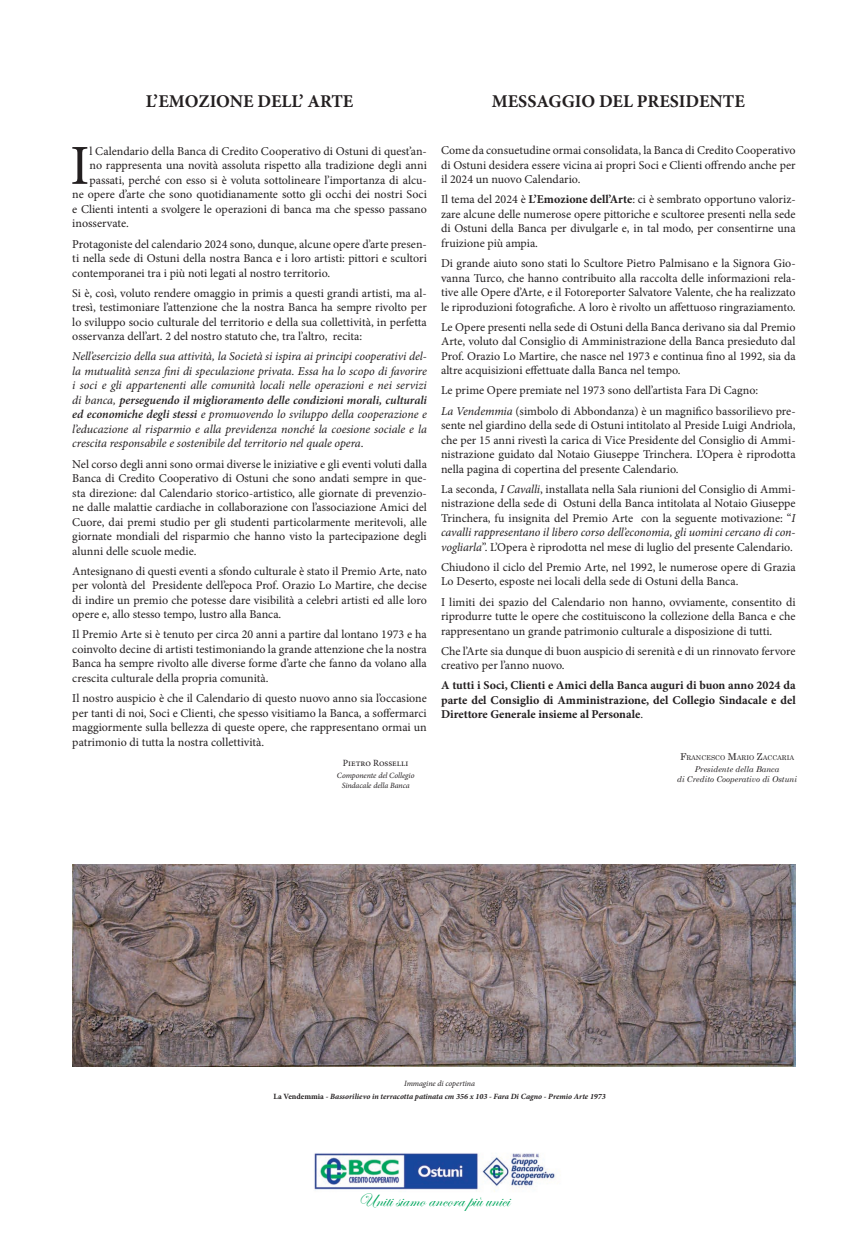
<style>
.page{position:relative;width:868px;height:1242px;background:#fff}
.page>*{position:absolute;margin:0;border:0;box-sizing:border-box;transform-origin:0 0}
.t1{font:56.6px "Minion Pro";color:#231f20}
.t2{font:19px "Edwardian Script ITC";color:#00a65d}
.t3{font:700 18px "Minion Pro";color:#231f20}
.t4{font:12px/14.5px "Minion Pro";color:#231f20;text-align:justify}
.t5{font:italic 12px/14.5px "Minion Pro";letter-spacing:-.005em;color:#231f20;text-align:justify}
.t6{font:700 12px/14.5px "Minion Pro";color:#231f20;text-align:justify}
.t7{font:9.5px "Minion Pro";color:#231f20}
.t8{font:italic 700 8px "Minion Pro";color:#231f20}
.t9{font:italic 8px "Minion Pro";letter-spacing:-.005em;color:#231f20}
.t10{font:italic 8px "Century Schoolbook";color:#231f20}
.t11{font:6.7px "Century Schoolbook";color:#231f20}
.s1{font-weight:600}
.s2{font-style:normal}
.s3{font-weight:700}
.s4{font-style:italic}
.s5{font-weight:400}
.s6{font-size:9.5px}
</style>
<div class="page">
<img style="left:314px;top:1153px;width:242px;height:39px">
<img style="left:72px;top:865px;width:723px;height:201px">
<p class="t3" style="left:146px;top:88px;width:209px">L’EMOZIONE DELL’ ARTE</p>
<p class="t1" style="left:70px;top:128px;width:21px">I</p>
<p class="t4" style="left:89px;top:144px;width:339px">l Calendario della Banca di Credito Cooperativo di Ostuni di quest’an-</p>
<p class="t4" style="left:89px;top:158px;width:339px">no rappresenta una novità assoluta rispetto alla tradizione degli anni</p>
<p class="t4" style="left:89px;top:173px;width:339px">passati, perché con esso si è voluta sottolineare l’importanza di alcu-</p>
<p class="t4" style="left:72px;top:187px;width:356px">ne opere d’arte che sono quotidianamente sotto gli occhi dei nostri Soci</p>
<p class="t4" style="left:72px;top:202px;width:356px">e Clienti intenti a svolgere le operazioni di banca ma che spesso passano</p>
<p class="t4" style="left:72px;top:216px;width:58px">inosservate.</p>
<p class="t4" style="left:72px;top:236px;width:356px">Protagoniste del calendario 2024 sono, dunque, alcune opere d’arte presen&shy;ti nella sede di Ostuni della nostra Banca e i loro artisti: pittori e scultori contemporanei tra i più noti legati al nostro territorio.</p>
<p class="t4" style="left:72px;top:286px;width:356px">Si è, così, voluto rendere omaggio in primis a questi grandi artisti, ma al&shy;tresì, testimoniare l’attenzione che la nostra Banca ha sempre rivolto per lo sviluppo socio culturale del territorio e della sua collettività, in perfetta osservanza dell’art. 2 del nostro statuto che, tra l’altro, recita:</p>
<p class="t5" style="left:72px;top:349px;width:356px">Nell’esercizio della sua attività, la Società si ispira ai principi cooperativi del&shy;la mutualità senza fini di speculazione privata. Essa ha lo scopo di favorire i soci e gli appartenenti alle comunità locali nelle operazioni e nei servizi di banca, <span class="s1">perseguendo il miglioramento delle condizioni morali, culturali ed economiche degli stessi</span> e promuovendo lo sviluppo della cooperazione e l’educazione al risparmio e alla previdenza nonché la coesione sociale e la crescita responsabile e sostenibile del territorio nel quale opera<span class="s2">.</span></p>
<p class="t4" style="left:72px;top:456px;width:356px">Nel corso degli anni sono ormai diverse le iniziative e gli eventi voluti dalla Banca di Credito Cooperativo di Ostuni che sono andati sempre in que&shy;sta direzione: dal Calendario storico-artistico, alle giornate di prevenzio&shy;ne dalle malattie cardiache in collaborazione con l’associazione Amici del Cuore, dai premi studio per gli studenti particolarmente meritevoli, alle giornate mondiali del risparmio che hanno visto la partecipazione degli alunni delle scuole medie.</p>
<p class="t4" style="left:72px;top:564px;width:356px">Antesignano di questi eventi a sfondo culturale è stato il Premio Arte, nato per volontà del Presidente dell’epoca Prof. Orazio Lo Martire, che decise di indire un premio che potesse dare visibilità a celebri artisti ed alle loro opere e, allo stesso tempo, lustro alla Banca.</p>
<p class="t4" style="left:72px;top:627px;width:356px">Il Premio Arte si è tenuto per circa 20 anni a partire dal lontano 1973 e ha coinvolto decine di artisti testimoniando la grande attenzione che la nostra Banca ha sempre rivolto alle diverse forme d’arte che fanno da volano alla crescita culturale della propria comunità.</p>
<p class="t4" style="left:72px;top:691px;width:356px">Il nostro auspicio è che il Calendario di questo nuovo anno sia l’occasione per tanti di noi, Soci e Clienti, che spesso visitiamo la Banca, a soffermarci maggiormente sulla bellezza di queste opere, che rappresentano ormai un patrimonio di tutta la nostra collettività.</p>
<p class="t7" style="left:343px;top:756px;width:67px">Pietro Rosselli</p>
<p class="t9" style="left:337px;top:770px;width:79px">Componente del Collegio</p>
<p class="t9" style="left:341px;top:780px;width:69px">Sindacale della Banca</p>
<p class="t3" style="left:491px;top:88px;width:254px">MESSAGGIO DEL PRESIDENTE</p>
<p class="t4" style="left:441px;top:143px;width:356px">Come da consuetudine ormai consolidata, la Banca di Credito Cooperativo di Ostuni desidera essere vicina ai propri Soci e Clienti offrendo anche per il 2024 un nuovo Calendario.</p>
<p class="t4" style="left:441px;top:192px;width:356px">Il tema del 2024 è <span class="s3">L’Emozione dell’Arte</span>: ci è sembrato opportuno valoriz&shy;zare alcune delle numerose opere pittoriche e scultoree presenti nella sede di Ostuni della Banca per divulgarle e, in tal modo, per consentirne una fruizione più ampia.</p>
<p class="t4" style="left:441px;top:256px;width:356px">Di grande aiuto sono stati lo Scultore Pietro Palmisano e la Signora Gio&shy;vanna Turco, che hanno contribuito alla raccolta delle informazioni rela&shy;tive alle Opere d’Arte, e il Fotoreporter Salvatore Valente, che ha realizzato le riproduzioni fotografiche. A loro è rivolto un affettuoso ringraziamento.</p>
<p class="t4" style="left:441px;top:320px;width:356px">Le Opere presenti nella sede di Ostuni della Banca derivano sia dal Premio Arte, voluto dal Consiglio di Amministrazione della Banca presieduto dal Prof. Orazio Lo Martire, che nasce nel 1973 e continua fino al 1992, sia da altre acquisizioni effettuate dalla Banca nel tempo.</p>
<p class="t4" style="left:441px;top:383px;width:318px">Le prime Opere premiate nel 1973 sono dell’artista Fara Di Cagno:</p>
<p class="t4" style="left:441px;top:403px;width:356px"><span class="s4">La Vendemmia</span> (simbolo di Abbondanza) è un magnifico bassorilievo pre&shy;sente nel giardino della sede di Ostuni intitolato al Preside Luigi Andriola, che per 15 anni rivestì la carica di Vice Presidente del Consiglio di Ammi&shy;nistrazione guidato dal Notaio Giuseppe Trinchera. L’Opera è riprodotta nella pagina di copertina del presente Calendario.</p>
<p class="t4" style="left:441px;top:482px;width:356px">La seconda, <span class="s4">I Cavalli</span>, installata nella Sala riunioni del Consiglio di Ammi&shy;nistrazione della sede di Ostuni della Banca intitolata al Notaio Giuseppe Trinchera, fu insignita del Premio Arte con la seguente motivazione: “<span class="s4">I cavalli rappresentano il libero corso dell’economia, gli uomini cercano di con&shy;vogliarla</span>”. L’Opera è riprodotta nel mese di luglio del presente Calendario.</p>
<p class="t4" style="left:441px;top:560px;width:356px">Chiudono il ciclo del Premio Arte, nel 1992, le numerose opere di Grazia<br>Lo Deserto, esposte nei locali della sede di Ostuni della Banca.</p>
<p class="t4" style="left:441px;top:594px;width:356px">I limiti dei spazio del Calendario non hanno, ovviamente, consentito di riprodurre tutte le opere che costituiscono la collezione della Banca e che rappresentano un grande patrimonio culturale a disposizione di tutti.</p>
<p class="t4" style="left:441px;top:644px;width:356px">Che l’Arte sia dunque di buon auspicio di serenità e di un rinnovato fervore creativo per l’anno nuovo.</p>
<p class="t6" style="left:441px;top:678px;width:356px">A tutti i Soci, Clienti e Amici della Banca auguri di buon anno 2024 da parte del Consiglio di Amministrazione, del Collegio Sindacale e del Direttore Generale insieme al Personale<span class="s5">.</span></p>
<p class="t11" style="left:680px;top:753px;width:116px"><span class="s6">F</span>RANCESCO <span class="s6">M</span>ARIO <span class="s6">Z</span>ACCARIA</p>
<p class="t10" style="left:694px;top:764px;width:86px">Presidente della Banca</p>
<p class="t10" style="left:677px;top:774px;width:121px">di Credito Cooperativo di Ostuni</p>
<p class="t9" style="left:404px;top:1078px;width:72px">Immagine di copertina</p>
<p class="t8" style="left:273px;top:1090px;width:334px"><span class="s2">La Vendemmia -</span> Bassorilievo in terracotta patinata cm 356 x 103 - Fara Di Cagno - Premio Arte 1973</p>
<p class="t2" style="left:358px;top:1189px;width:153px">Uniti siamo ancora più unici</p>
</div>
